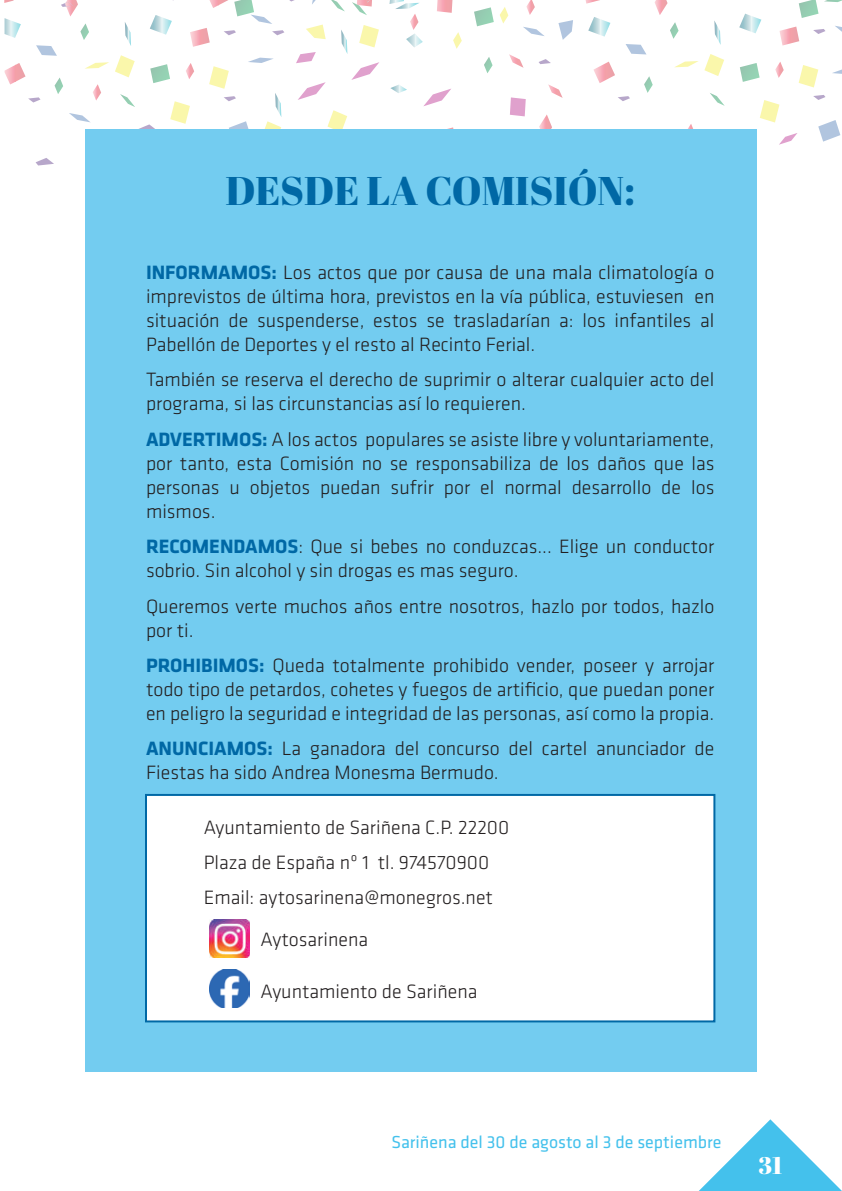
<style>
.page{position:relative;width:842px;height:1191px;background:#fff}
.page>*{position:absolute;margin:0;border:0;box-sizing:border-box;transform-origin:0 0}
.t1{font:40px "Abril Fatface";color:#0068a5}
.t2{font:24px "Abril Fatface";color:#fff}
.t3{font:300 20px/24px "Klavika CH";color:#231f20}
.t4{font:18px "Klavika CH";color:#44c1ec}
.s1{font-weight:700;color:#0068a5}
</style>
<div class="page">
<svg style="left:699px;top:1119px;width:143px;height:72px"></svg>
<svg style="left:209px;top:0;width:19px;height:8px"></svg>
<svg style="left:618px;top:96px;width:12px;height:5px"></svg>
<svg style="left:813px;top:95px;width:12px;height:5px"></svg>
<svg style="left:688px;top:124px;width:5px;height:5px"></svg>
<svg style="left:484px;top:57px;width:9px;height:16px"></svg>
<svg style="left:779px;top:133px;width:18px;height:12px"></svg>
<svg style="left:710px;top:93px;width:15px;height:13px"></svg>
<svg style="left:500px;top:7px;width:8px;height:17px"></svg>
<svg style="left:523px;top:27px;width:21px;height:9px"></svg>
<svg style="left:832px;top:69px;width:10px;height:5px"></svg>
<svg style="left:818px;top:120px;width:22px;height:22px"></svg>
<svg style="left:779px;top:27px;width:20px;height:19px"></svg>
<svg style="left:585px;top:0;width:15px;height:4px"></svg>
<svg style="left:740px;top:63px;width:20px;height:19px"></svg>
<svg style="left:510px;top:97px;width:16px;height:19px"></svg>
<svg style="left:799px;top:0;width:19px;height:18px"></svg>
<svg style="left:437px;top:0;width:16px;height:13px"></svg>
<svg style="left:760px;top:100px;width:19px;height:22px"></svg>
<svg style="left:799px;top:65px;width:19px;height:22px"></svg>
<svg style="left:359px;top:25px;width:20px;height:22px"></svg>
<svg style="left:674px;top:54px;width:50px;height:22px"></svg>
<svg style="left:539px;top:114px;width:13px;height:15px"></svg>
<svg style="left:424px;top:89px;width:27px;height:17px"></svg>
<svg style="left:539px;top:59px;width:12px;height:5px"></svg>
<svg style="left:548px;top:84px;width:15px;height:14px"></svg>
<svg style="left:509px;top:54px;width:15px;height:14px"></svg>
<svg style="left:824px;top:0;width:18px;height:2px"></svg>
<svg style="left:594px;top:62px;width:21px;height:21px"></svg>
<svg style="left:626px;top:44px;width:20px;height:10px"></svg>
<svg style="left:775px;top:62px;width:9px;height:16px"></svg>
<svg style="left:526px;top:0;width:9px;height:15px"></svg>
<svg style="left:453px;top:32px;width:9px;height:17px"></svg>
<svg style="left:588px;top:17px;width:22px;height:20px"></svg>
<svg style="left:739px;top:14px;width:22px;height:19px"></svg>
<svg style="left:390px;top:85px;width:17px;height:8px"></svg>
<svg style="left:714px;top:21px;width:7px;height:24px"></svg>
<svg style="left:474px;top:7px;width:20px;height:19px"></svg>
<svg style="left:558px;top:20px;width:15px;height:20px"></svg>
<svg style="left:389px;top:0;width:34px;height:48px"></svg>
<svg style="left:670px;top:22px;width:9px;height:17px"></svg>
<svg style="left:644px;top:76px;width:9px;height:17px"></svg>
<svg style="left:654px;top:0;width:13px;height:15px"></svg>
<svg style="left:835px;top:26px;width:7px;height:6px"></svg>
<svg style="left:813px;top:29px;width:12px;height:5px"></svg>
<svg style="left:28px;top:97px;width:12px;height:5px"></svg>
<svg style="left:272px;top:30px;width:12px;height:5px"></svg>
<svg style="left:224px;top:96px;width:12px;height:5px"></svg>
<svg style="left:93px;top:84px;width:8px;height:17px"></svg>
<svg style="left:85px;top:62px;width:24px;height:7px"></svg>
<svg style="left:352px;top:0;width:20px;height:15px"></svg>
<svg style="left:120px;top:94px;width:15px;height:13px"></svg>
<svg style="left:248px;top:58px;width:25px;height:5px"></svg>
<svg style="left:229px;top:121px;width:20px;height:8px"></svg>
<svg style="left:190px;top:28px;width:20px;height:19px"></svg>
<svg style="left:5px;top:0;width:9px;height:3px"></svg>
<svg style="left:150px;top:64px;width:20px;height:19px"></svg>
<svg style="left:170px;top:101px;width:20px;height:23px"></svg>
<svg style="left:209px;top:66px;width:20px;height:23px"></svg>
<svg style="left:306px;top:25px;width:20px;height:14px"></svg>
<svg style="left:115px;top:55px;width:20px;height:22px"></svg>
<svg style="left:298px;top:82px;width:28px;height:18px"></svg>
<svg style="left:351px;top:62px;width:28px;height:18px"></svg>
<svg style="left:139px;top:124px;width:16px;height:5px"></svg>
<svg style="left:36px;top:158px;width:18px;height:7px"></svg>
<svg style="left:5px;top:63px;width:21px;height:21px"></svg>
<svg style="left:36px;top:45px;width:21px;height:11px"></svg>
<svg style="left:296px;top:52px;width:20px;height:11px"></svg>
<svg style="left:186px;top:63px;width:8px;height:16px"></svg>
<svg style="left:5px;top:18px;width:16px;height:20px"></svg>
<svg style="left:150px;top:15px;width:22px;height:20px"></svg>
<svg style="left:125px;top:22px;width:6px;height:24px"></svg>
<svg style="left:264px;top:93px;width:17px;height:36px"></svg>
<svg style="left:327px;top:110px;width:20px;height:19px"></svg>
<svg style="left:341px;top:30px;width:6px;height:23px"></svg>
<svg style="left:312px;top:0;width:33px;height:11px"></svg>
<svg style="left:80px;top:23px;width:9px;height:17px"></svg>
<svg style="left:55px;top:77px;width:8px;height:17px"></svg>
<svg style="left:69px;top:113px;width:21px;height:9px"></svg>
<svg style="left:61px;top:0;width:17px;height:16px"></svg>
<svg style="left:234px;top:0;width:38px;height:24px"></svg>
<svg style="left:224px;top:30px;width:12px;height:5px"></svg>
<div style="left:85px;top:129px;width:672px;height:942px;background:#73ccf0"></div>
<div style="left:146px;top:795px;width:568px;height:226px;background:#fff"></div>
<div style="left:145px;top:794px;width:570px;height:228px;border:2px solid #0068a5"></div>
<img style="left:209px;top:919px;width:41px;height:38px">
<img style="left:209px;top:969px;width:41px;height:38px">
<h1 class="t1" style="left:225px;top:163px;width:411px">DESDE LA COMISIÓN:</h1>
<p class="t3" style="left:146px;top:260px;width:570px;text-align:justify"><span class="s1">INFORMAMOS:</span> Los actos que por causa de una mala climatología o imprevistos de última hora, previstos en la vía pública, estuviesen en situación de suspenderse, estos se trasladarían a: los infantiles al Pabellón de Deportes y el resto al Recinto Ferial.</p>
<p class="t3" style="left:146px;top:367px;width:570px">También se reserva el derecho de suprimir o alterar cualquier acto del programa, si las circunstancias así lo requieren.</p>
<p class="t3" style="left:146px;top:427px;width:570px;text-align:justify"><span class="s1">ADVERTIMOS:</span> A los actos populares se asiste libre y voluntariamente, por tanto, esta Comisión no se responsabiliza de los daños que las personas u objetos puedan sufrir por el normal desarrollo de los mismos.</p>
<p class="t3" style="left:146px;top:534px;width:570px"><span class="s1">RECOMENDAMOS</span>: Que si bebes no conduzcas... Elige un conductor sobrio. Sin alcohol y sin drogas es mas seguro.</p>
<p class="t3" style="left:146px;top:593px;width:570px">Queremos verte muchos años entre nosotros, hazlo por todos, hazlo por ti.</p>
<p class="t3" style="left:146px;top:653px;width:570px;text-align:justify"><span class="s1">PROHIBIMOS:</span> Queda totalmente prohibido vender, poseer y arrojar todo tipo de petardos, cohetes y fuegos de artificio, que puedan poner en peligro la seguridad e integridad de las personas, así como la propia.</p>
<p class="t3" style="left:146px;top:736px;width:570px"><span class="s1">ANUNCIAMOS:</span> La ganadora del concurso del cartel anunciador de<br>Fiestas ha sido Andrea Monesma Bermudo.</p>
<p class="t3" style="left:204px;top:809px;width:307px;line-height:35.4px">Ayuntamiento de Sariñena C.P. 22200<br>Plaza de España nº 1 tl. 974570900<br>Email: aytosarinena@monegros.net</p>
<p class="t3" style="left:260px;top:927px;width:109px">Aytosarinena</p>
<p class="t3" style="left:260px;top:979px;width:219px">Ayuntamiento de Sariñena</p>
<p class="t4" style="left:391px;top:1130px;width:332px">Sariñena del 30 de agosto al 3 de septiembre</p>
<p class="t2" style="left:758px;top:1149px;width:25px">31</p>
</div>
